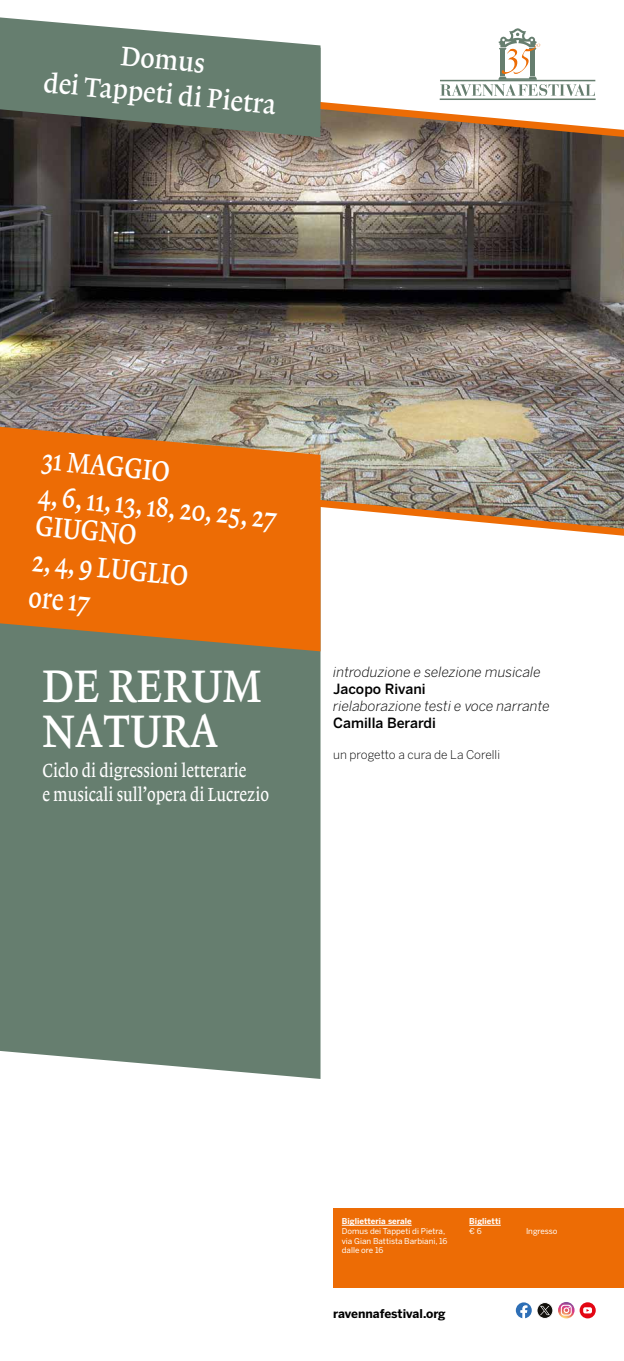
<style>
.page{position:relative;width:624px;height:1361px;background:#fff}
.page>*{position:absolute;margin:0;border:0;box-sizing:border-box;transform-origin:0 0}
.t1{font:48px/45px "Lexicon No 1 Roman B";color:#fff;scale:.85 1}
.t2{font:30px/36.1px "Lexicon No 1 Roman B";color:#fff;scale:.8 1}
.t3{font:28.4px/34.1px "Lexicon No 1 Roman B";color:#fff;text-align:center;scale:.9 1}
.t4{font:20px/24px "Lexicon No 1 Roman A";color:#fff;scale:.8 1}
.t5{font:italic 300 14px "Benton Sans";color:#000}
.t6{font:500 14px "Benton Sans";color:#000}
.t7{font:300 12px "Benton Sans";color:#000}
.t8{font:700 12px "Benton Sans";letter-spacing:-.005em;color:#000}
.t9{font:8px/9.6px "Benton Sans";color:#fff}
.t10{font:700 8px "Benton Sans";color:#fff}
</style>
<div class="page">
<div style="left:0;top:17px;width:320px;height:1062px;background:#667e6f"></div>
<div style="left:333px;top:1208px;width:291px;height:79px;background:#ed6c05"></div>
<svg style="left:498px;top:28px;width:43px;height:39px"></svg>
<svg style="left:579px;top:1302px;width:16px;height:16px"></svg>
<svg style="left:583px;top:1307px;width:9px;height:6px"></svg>
<svg style="left:516px;top:1302px;width:15px;height:16px"></svg>
<svg style="left:558px;top:1302px;width:16px;height:16px"></svg>
<svg style="left:560px;top:1304px;width:11px;height:11px"></svg>
<svg style="left:537px;top:1302px;width:16px;height:16px"></svg>
<div style="left:537px;top:1302px;width:16px;height:16px;border:1px solid #fff;border-radius:50%"></div>
<svg style="left:540px;top:1306px;width:10px;height:9px"></svg>
<img style="left:0;top:67px;width:624px;height:474px">
<hr style="left:469px;top:1225px;width:31px;height:1px;background:#fff">
<hr style="left:342px;top:1225px;width:69px;height:1px;background:#fff">
<svg style="left:0;top:18px;width:320px;height:119px;background:#728377"></svg>
<svg style="left:0;top:427px;width:320px;height:224px;background:#e07014"></svg>
<h3 class="t3" style="left:48px;top:32px;width:261px;rotate:5deg">Domus<br>dei Tappeti di Pietra</h3>
<h2 class="t2" style="left:44px;top:441px;width:301px;line-height:35.5px;rotate:6deg">31 MAGGIO<br>4, 6, 11, 13, 18, 20, 25, 27</h2>
<h2 class="t2" style="left:38px;top:507px;width:198px;rotate:6deg">GIUGNO<br>2, 4, 9 LUGLIO ore 17</h2>
<h1 class="t1" style="left:43px;top:663px;width:259px">DE RERUM<br>NATURA</h1>
<h3 class="t4" style="left:43px;top:758px;width:284px">Ciclo di digressioni letterarie<br>e musicali sull’opera di Lucrezio</h3>
<h3 class="t5" style="left:333px;top:664px;width:209px">introduzione e selezione musicale</h3>
<h3 class="t6" style="left:333px;top:681px;width:94px">Jacopo Rivani</h3>
<h3 class="t5" style="left:333px;top:697px;width:218px">rielaborazione testi e voce narrante</h3>
<h3 class="t6" style="left:333px;top:714px;width:104px">Camilla Berardi</h3>
<h3 class="t7" style="left:333px;top:747px;width:168px">un progetto a cura de La Corelli</h3>
<p class="t10" style="left:342px;top:1216px;width:71px">Biglietteria serale</p>
<p class="t9" style="left:342px;top:1226px;width:107px">Domus dei Tappeti di Pietra, via Gian Battista Barbiani, 16 dalle ore 16</p>
<p class="t10" style="left:469px;top:1216px;width:33px">Biglietti</p>
<p class="t9" style="left:469px;top:1226px;width:14px">€ 6</p>
<p class="t9" style="left:526px;top:1226px;width:33px">Ingresso</p>
<h3 class="t8" style="left:333px;top:1306px;width:114px">ravennafestival.org</h3>
</div>
